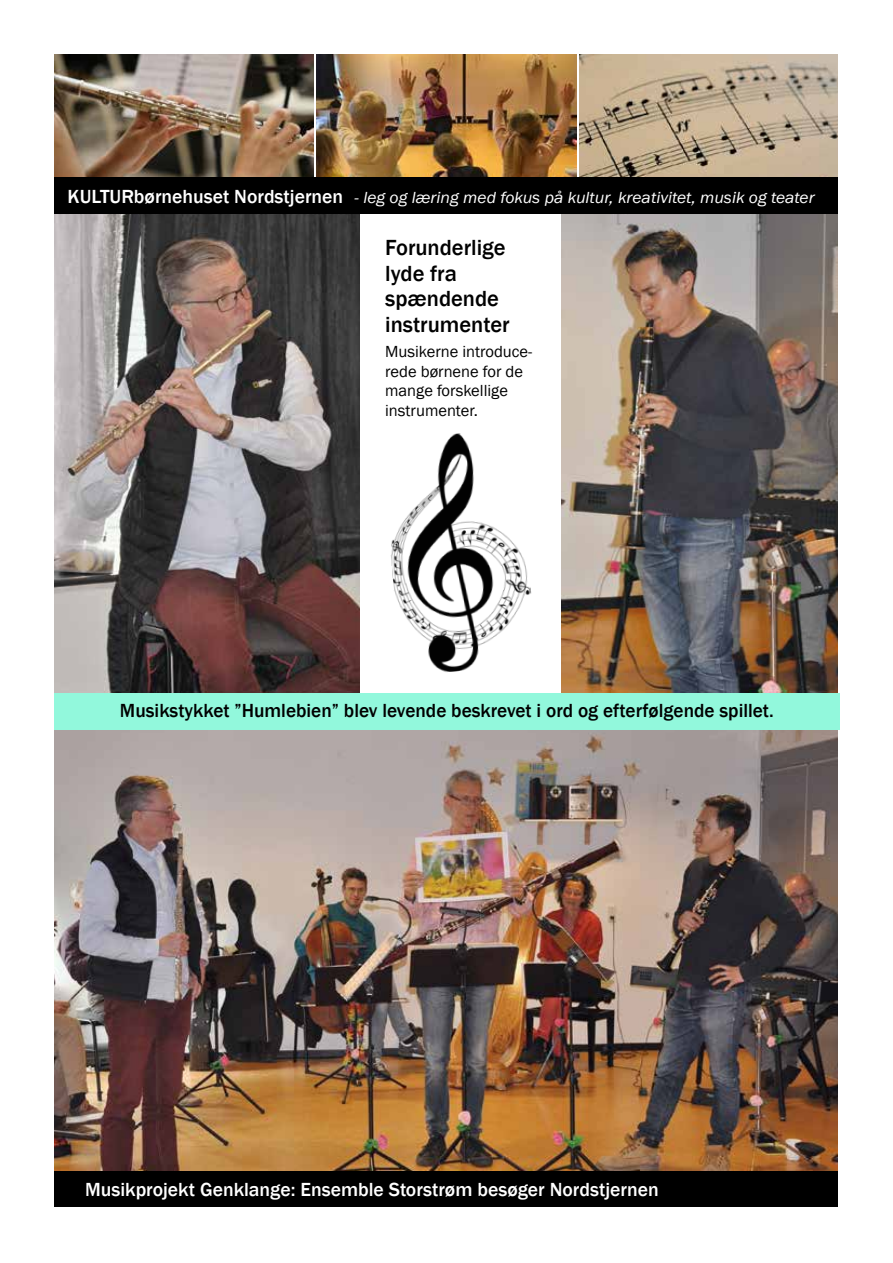
<style>
.page{position:relative;width:893px;height:1263px;background:#fff}
.page>*{position:absolute;margin:0;border:0;box-sizing:border-box;transform-origin:0 0}
.t1{font:500 22.5px/25.5px "Franklin Gothic";color:#000}
.t2{font:500 19.5px "Franklin Gothic";color:#000}
.t3{font:500 19.5px "Franklin Gothic";color:#fff}
.t4{font:italic 16.5px "Franklin Gothic";color:#fff;scale:1.06 1}
.t5{font:16.5px/19.5px "Franklin Gothic";color:#000}
.s1{font-weight:500;font-style:normal;font-size:19.5px}
</style>
<div class="page">
<img style="left:54px;top:215px;width:306px;height:478px">
<img style="left:561px;top:215px;width:277px;height:478px">
<img style="left:54px;top:729px;width:785px;height:435px">
<img style="left:54px;top:54px;width:260px;height:116px">
<img style="left:579px;top:54px;width:259px;height:116px">
<img style="left:317px;top:54px;width:259px;height:116px">
<div style="left:43px;top:1164px;width:797px;height:45px;background:#000;opacity:.75"></div>
<div style="left:43px;top:170px;width:796px;height:45px;background:#000"></div>
<img style="left:391px;top:433px;width:141px;height:239px">
<div style="left:29px;top:1208px;width:864px;height:55px;background:#fff"></div>
<div style="left:839px;top:44px;width:54px;height:1219px;background:#fff"></div>
<div style="left:54px;top:693px;width:785px;height:36px;background:#92f8dc"></div>
<p class="t4" style="left:68px;top:187px;width:706px"><span class="s1">KULTURbørnehuset Nordstjernen</span> - leg og læring med fokus på kultur, kreativitet, musik og teater</p>
<h1 class="t1" style="left:385px;top:235px;width:126px">Forunderlige lyde fra spændende instrumenter</h1>
<p class="t5" style="left:385px;top:342px;width:149px">Musikerne introduce&shy;rede børnene for de mange forskellige instrumenter.</p>
<p class="t2" style="left:120px;top:699px;width:655px">Musikstykket ”Humlebien” blev levende beskrevet i ord og efterfølgende spillet.</p>
<p class="t3" style="left:85px;top:1177px;width:575px">Musikprojekt Genklange: Ensemble Storstrøm besøger Nordstjernen</p>
</div>
